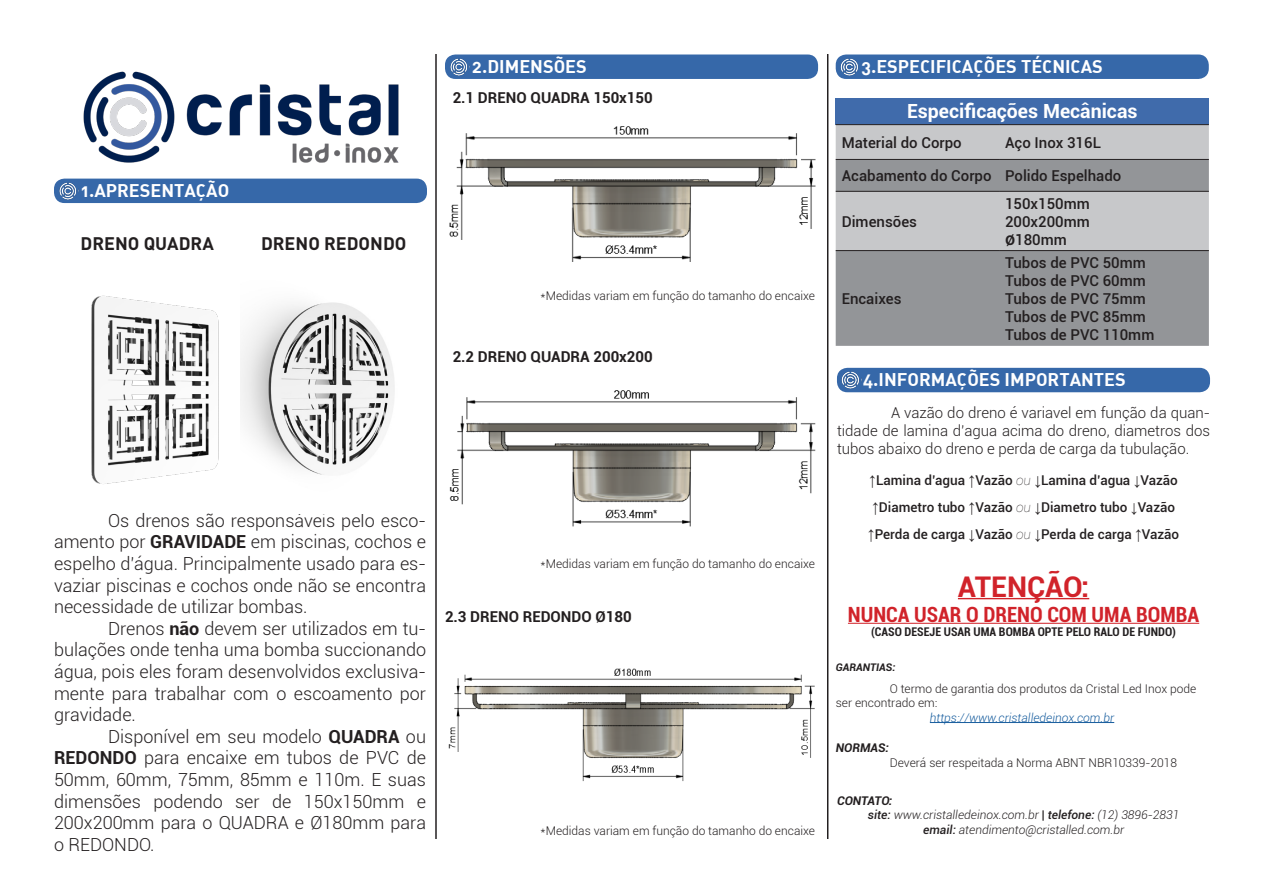
<style>
.page{position:relative;width:1263px;height:893px;background:#fff}
.page>*{position:absolute;margin:0;border:0;box-sizing:border-box;transform-origin:0 0}
.t1{font:700 28.5px "Roboto";color:#d1232a}
.t2{font:700 condensed 21px "Roboto";color:#d1232a}
.t3{font:700 19.5px "Roboto";color:#fff}
.t4{font:300 18px/21.6px "Roboto";color:#231f20;text-align:justify}
.t5{font:18px "DIN Bold Alternate";color:#fff}
.t6{font:18px "DIN Bold Alternate";color:#231f20}
.t7{font:500 15px/18px "Roboto";color:#231f20}
.t8{font:300 15px/18px "Roboto";color:#231f20;text-align:justify}
.t9{font:700 15px "Roboto";color:#231f20}
.t10{font:500 13.5px "Roboto";color:#231f20}
.t11{font:300 12px/14.4px "Roboto";color:#231f20}
.t12{font:italic 300 12px/14.4px "Roboto";color:#231f20;text-align:center}
.t13{font:700 condensed 12px "Roboto";color:#231f20}
.t14{font:italic 300 12px "Roboto";color:#175d9e}
.t15{font:italic 700 12px "Roboto";color:#231f20}
.t16{font:italic 700 10.5px "Roboto";color:#231f20}
.s1{font-weight:700}
.s2{font-size:18px}
.s3{font-family:"Arial";font-weight:900}
.s4{font-weight:100;font-style:italic}
.s5{font-family:"Arial Narrow";font-weight:700;font-style:italic}
.s6{font-weight:500}
.s7{font-weight:400;font-style:normal}
</style>
<div class="page">
<img style="left:91px;top:295px;width:304px;height:189px">
<img style="left:62px;top:71px;width:357px;height:108px">
<hr style="left:435px;top:54px;width:2px;height:785px;background:#231f20">
<hr style="left:827px;top:54px;width:1px;height:785px;background:#231f20">
<div style="left:54px;top:179px;width:373px;height:24px;background:#3668a9;border-radius:10px"></div>
<img style="left:55px;top:179px;width:22px;height:24px">
<div style="left:445px;top:55px;width:373px;height:24px;background:#3668a9;border-radius:10px"></div>
<img style="left:446px;top:55px;width:22px;height:24px">
<div style="left:836px;top:98px;width:373px;height:27px;background:#406bab"></div>
<div style="left:836px;top:125px;width:373px;height:34px;background:#c7c8ca"></div>
<svg style="left:836px;top:160px;width:373px;height:186px;background:#a3a4a7"></svg>
<hr style="left:836px;top:124px;width:163px;height:1px;background:#231f20">
<hr style="left:999px;top:124px;width:210px;height:1px;background:#231f20">
<hr style="left:836px;top:159px;width:163px;height:1px;background:#231f20">
<hr style="left:999px;top:159px;width:210px;height:1px;background:#231f20">
<hr style="left:836px;top:191px;width:163px;height:1px;background:#231f20">
<hr style="left:999px;top:191px;width:210px;height:1px;background:#231f20">
<hr style="left:836px;top:250px;width:163px;height:1px;background:#231f20">
<hr style="left:999px;top:250px;width:210px;height:1px;background:#231f20">
<div style="left:836px;top:55px;width:373px;height:24px;background:#3668a9;border-radius:10px"></div>
<img style="left:837px;top:55px;width:22px;height:24px">
<hr style="left:930px;top:722px;width:184px;height:1px;background:#175d9e">
<div style="left:837px;top:368px;width:373px;height:24px;background:#3668a9;border-radius:10px"></div>
<img style="left:838px;top:368px;width:22px;height:24px">
<hr style="left:958px;top:598px;width:131px;height:1px;background:#d1232a">
<hr style="left:848px;top:623px;width:351px;height:1px;background:#d1232a">
<img style="left:449px;top:126px;width:367px;height:136px">
<img style="left:449px;top:390px;width:367px;height:137px">
<img style="left:448px;top:668px;width:367px;height:113px">
<p class="t5" style="left:81px;top:179px;width:150px">1.APRESENTAÇÃO</p>
<p class="t6" style="left:81px;top:232px;width:135px">DRENO QUADRA</p>
<p class="t6" style="left:261px;top:232px;width:147px">DRENO REDONDO</p>
<p class="t5" style="left:472px;top:55px;width:116px">2.DIMENSÕES</p>
<p class="t9" style="left:453px;top:87px;width:202px">2.1 DRENO QUADRA 150x150</p>
<p class="t11" style="left:541px;top:288px;width:276px">*Medidas variam em função do tamanho do encaixe</p>
<p class="t9" style="left:453px;top:347px;width:202px">2.2 DRENO QUADRA 200x200</p>
<p class="t4" style="left:54px;top:509px;width:374px;text-indent:54px">Os drenos são responsáveis pelo esco&shy;amento por <span class="s1">GRAVIDADE</span> em piscinas, cochos e espelho d’água. Principalmente usado para es&shy;vaziar piscinas e cochos onde não se encontra necessidade de utilizar bombas.</p>
<p class="t4" style="left:54px;top:617px;width:374px;text-indent:54px">Drenos <span class="s1">não</span> devem ser utilizados em tu&shy;bulações onde tenha uma bomba succionando água, pois eles foram desenvolvidos exclusiva&shy;mente para trabalhar com o escoamento por gravidade.</p>
<p class="t4" style="left:54px;top:725px;width:374px;text-indent:54px">Disponível em seu modelo <span class="s1">QUADRA</span> ou <span class="s1">REDONDO</span> para encaixe em tubos de PVC de 50mm, 60mm, 75mm, 85mm e 110m. E suas dimensões podendo ser de 150x150mm e 200x200mm para o QUADRA e Ø180mm para o REDONDO.</p>
<p class="t11" style="left:541px;top:556px;width:276px">*Medidas variam em função do tamanho do encaixe</p>
<p class="t9" style="left:445px;top:606px;width:188px">2.3 DRENO REDONDO Ø180</p>
<p class="t11" style="left:541px;top:823px;width:276px">*Medidas variam em função do tamanho do encaixe</p>
<p class="t5" style="left:861px;top:55px;width:243px">3.ESPECIFICAÇÕES TÉCNICAS</p>
<p class="t3" style="left:907px;top:98px;width:232px">Especificações Mecânicas</p>
<p class="t7" style="left:842px;top:133px;width:122px">Material do Corpo</p>
<p class="t7" style="left:1005px;top:133px;width:97px">Aço Inox 316L</p>
<p class="t7" style="left:842px;top:166px;width:151px">Acabamento do Corpo</p>
<p class="t7" style="left:1005px;top:166px;width:118px">Polido Espelhado</p>
<p class="t7" style="left:842px;top:212px;width:77px">Dimensões</p>
<p class="t7" style="left:1005px;top:194px;width:86px">150x150mm<br>200x200mm</p>
<p class="t7" style="left:1005px;top:230px;width:63px"><span class="s2">ø</span>180mm</p>
<p class="t7" style="left:842px;top:289px;width:61px">Encaixes</p>
<p class="t7" style="left:1005px;top:253px;width:142px">Tubos de PVC 50mm<br>Tubos de PVC 60mm</p>
<p class="t7" style="left:1005px;top:289px;width:151px">Tubos de PVC 75mm<br>Tubos de PVC 85mm<br>Tubos de PVC 110mm</p>
<p class="t5" style="left:863px;top:368px;width:265px">4.INFORMAÇÕES IMPORTANTES</p>
<p class="t8" style="left:837px;top:403px;width:375px;text-indent:54px">A vazão do dreno é variavel em função da quan&shy;tidade de lamina d’agua acima do dreno, diametros dos tubos abaixo do dreno e perda de carga da tubulação.</p>
<p class="t10" style="left:869px;top:471px;width:310px"><span class="s3">↑</span>Lamina d’agua <span class="s3">↑</span>Vazão <span class="s4">ou</span> <span class="s5">↓</span>Lamina d’agua <span class="s5">↓</span>Vazão</p>
<p class="t10" style="left:872px;top:498px;width:305px"><span class="s3">↑</span>Diametro tubo <span class="s3">↑</span>Vazão <span class="s4">ou</span> <span class="s5">↓</span>Diametro tubo <span class="s5">↓</span>Vazão</p>
<p class="t10" style="left:868px;top:525px;width:313px"><span class="s3">↑</span>Perda de carga <span class="s5">↓</span>Vazão <span class="s4">ou</span> <span class="s5">↓</span>Perda de carga <span class="s3">↑</span>Vazão</p>
<p class="t1" style="left:958px;top:566px;width:133px">ATENÇÃO:</p>
<p class="t2" style="left:848px;top:599px;width:353px">NUNCA USAR O DRENO COM UMA BOMBA</p>
<p class="t13" style="left:871px;top:623px;width:306px">(CASO DESEJE USAR UMA BOMBA OPTE PELO RALO DE FUNDO)</p>
<p class="t16" style="left:836px;top:660px;width:61px">GARANTIAS:</p>
<p class="t11" style="left:836px;top:681px;width:362px;text-indent:54px">O termo de garantia dos produtos da Cristal Led Inox pode ser encontrado em:</p>
<p class="t14" style="left:930px;top:709px;width:186px">https://www.cristalledeinox.com.br</p>
<p class="t15" style="left:836px;top:740px;width:55px">NORMAS:</p>
<p class="t11" style="left:890px;top:755px;width:289px">Deverá ser respeitada a Norma ABNT NBR10339-2018</p>
<p class="t15" style="left:837px;top:792px;width:57px">CONTATO:</p>
<p class="t12" style="left:868px;top:807px;width:313px"><span class="s6">site:</span> www.cristalledeinox.com.br <span class="s7">|</span> <span class="s6">telefone:</span> (12) 3896-2831 <span class="s6">email:</span> atendimento@cristalled.com.br</p>
</div>
